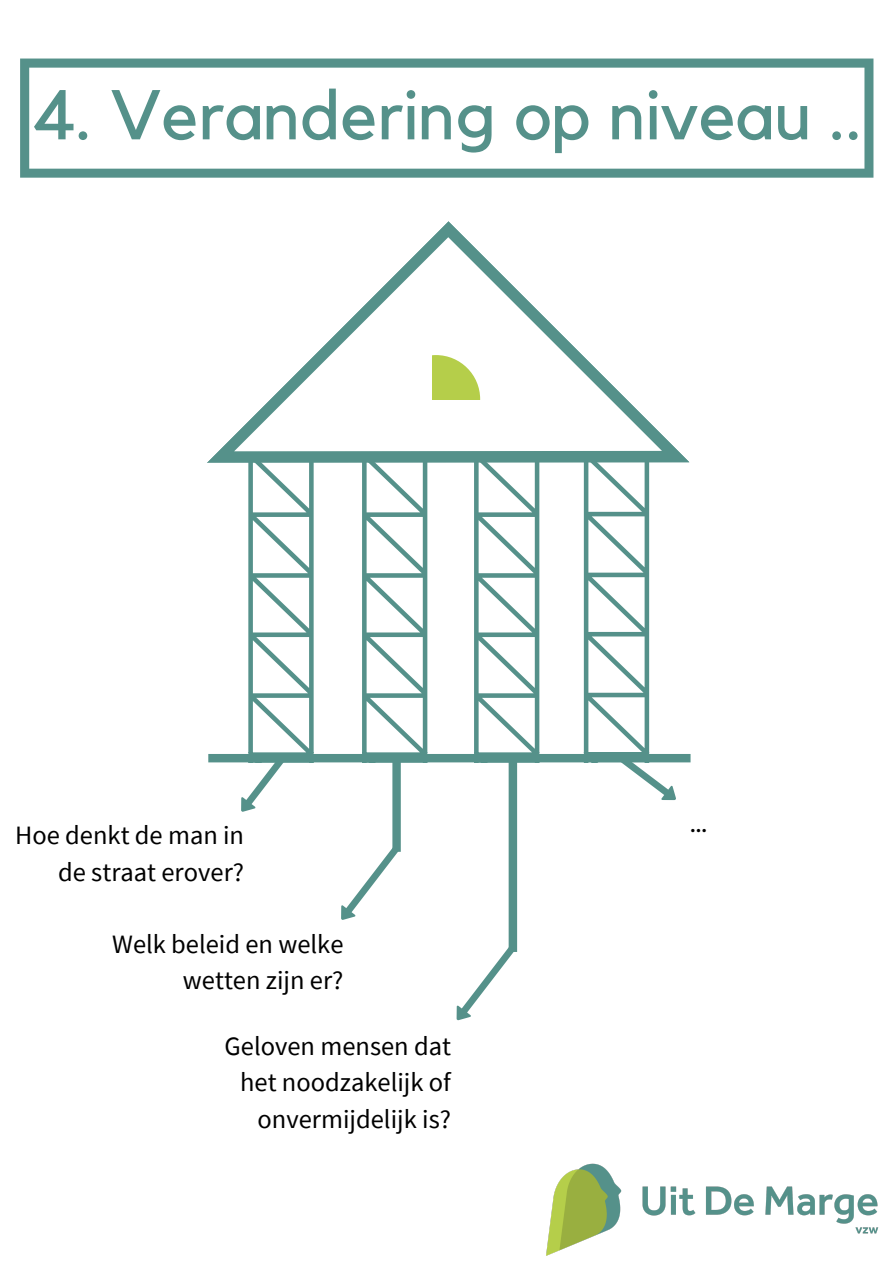
<style>
.page{position:relative;width:893px;height:1263px;background:#fff}
.page>*{position:absolute;margin:0;border:0;box-sizing:border-box;transform-origin:0 0}
.t1{font:69.53px "Kollektif";color:#55918a}
.t2{font:26.47px/36.6px "Source Sans Pro";color:#000;text-align:right}
.t3{font:26.47px "Lato";color:#000}
</style>
<div class="page">
<svg style="left:20px;top:59px;width:853px;height:119px"></svg>
<svg style="left:207px;top:221px;width:472px;height:242px"></svg>
<div style="left:392px;top:355px;width:88px;height:88px;background:#b5ce4a;border-radius:50%"></div>
<div style="left:369px;top:344px;width:63px;height:103px;background:#fff"></div>
<div style="left:418px;top:400px;width:103px;height:46px;background:#fff"></div>
<svg style="left:208px;top:452px;width:482px;height:569px"></svg>
<img style="left:546px;top:1163px;width:333px;height:93px">
<p class="t1" style="left:31px;top:83px;width:833px">4. Verandering op niveau ..</p>
<p class="t2" style="left:15px;top:816px;width:230px">Hoe denkt de man in de straat erover?</p>
<p class="t2" style="left:112px;top:925px;width:233px">Welk beleid en welke wetten zijn er?</p>
<p class="t2" style="left:224px;top:1027px;width:228px">Geloven mensen dat het noodzakelijk of onvermijdelijk is?</p>
<p class="t3" style="left:690px;top:806px;width:18px">...</p>
</div>
